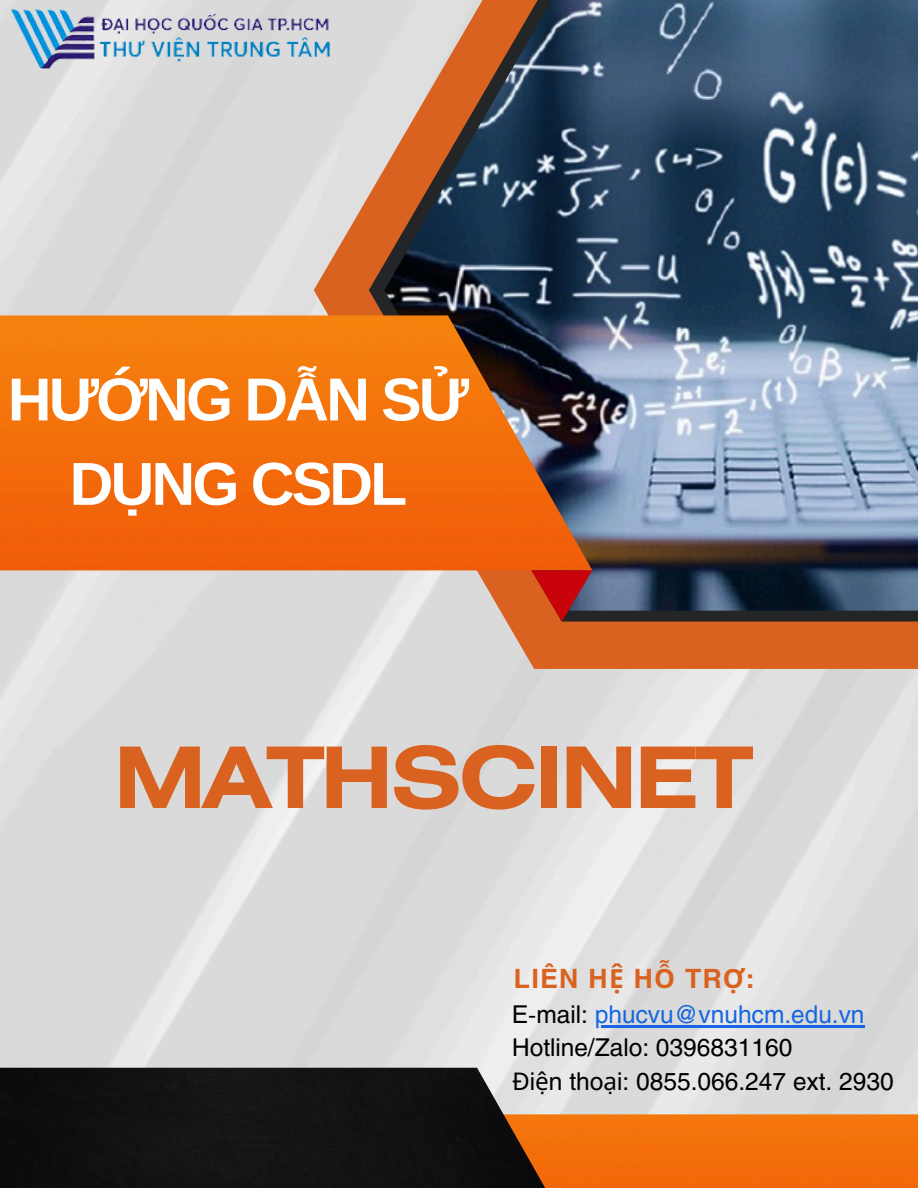
<style>
.page{position:relative;width:918px;height:1188px;background:#fff}
.page>*{position:absolute;margin:0;border:0;box-sizing:border-box;transform-origin:0 0}
.t1{font:700 84.6px "Helios Ext";letter-spacing:-.045em;color:#da6220}
.t2{font:700 60.6px/84.3px "Arimo";letter-spacing:-.045em;color:#fff;text-align:center}
.t3{font:700 26.4px "Helios";letter-spacing:.05em;color:#da6220}
.t4{font:24.3px "Helios";color:#000}
.t5{font:24.3px "Helios";color:#1667e1}
.s1{font-family:"Noto Sans"}
.s2{color:#000}
</style>
<div class="page">
<img style="left:0;top:80px;width:918px;height:1034px">
<svg style="left:314px;top:0;width:604px;height:669px;background:#dba07f"></svg>
<svg style="left:369px;top:0;width:549px;height:622px;background:#998377"></svg>
<img style="left:384px;top:0;width:534px;height:611px">
<img style="left:0;top:315px;width:592px;height:255px">
<svg style="left:531px;top:570px;width:61px;height:52px;background:#ab2d25"></svg>
<img style="left:547px;top:1114px;width:371px;height:74px">
<img style="left:0;top:1068px;width:547px;height:120px">
<img style="left:0;top:0;width:352px;height:80px">
<hr style="left:595px;top:1025px;width:270px;height:2px;background:#1667e1">
<h3 class="t2" style="left:8px;top:357px;width:463px">HƯỚNG DẪN SỬ<br>DỤNG CSDL</h3>
<p class="t1" style="left:113px;top:747px;width:641px">MATHSCINET</p>
<p class="t3" style="left:514px;top:962px;width:242px">LIÊN H<span class="s1">Ệ</span> H<span class="s1">Ỗ</span> TR<span class="s1">Ợ</span>:</p>
<p class="t5" style="left:512px;top:999px;width:354px"><span class="s2">E-mail:</span> phucvu@vnuhcm.edu.vn</p>
<p class="t4" style="left:512px;top:1032px;width:282px">Hotline/Zalo: 0396831160</p>
<p class="t4" style="left:512px;top:1066px;width:383px"><span class="s1">Đ</span>i<span class="s1">ệ</span>n tho<span class="s1">ạ</span>i: 0855.066.247 ext. 2930</p>
</div>
